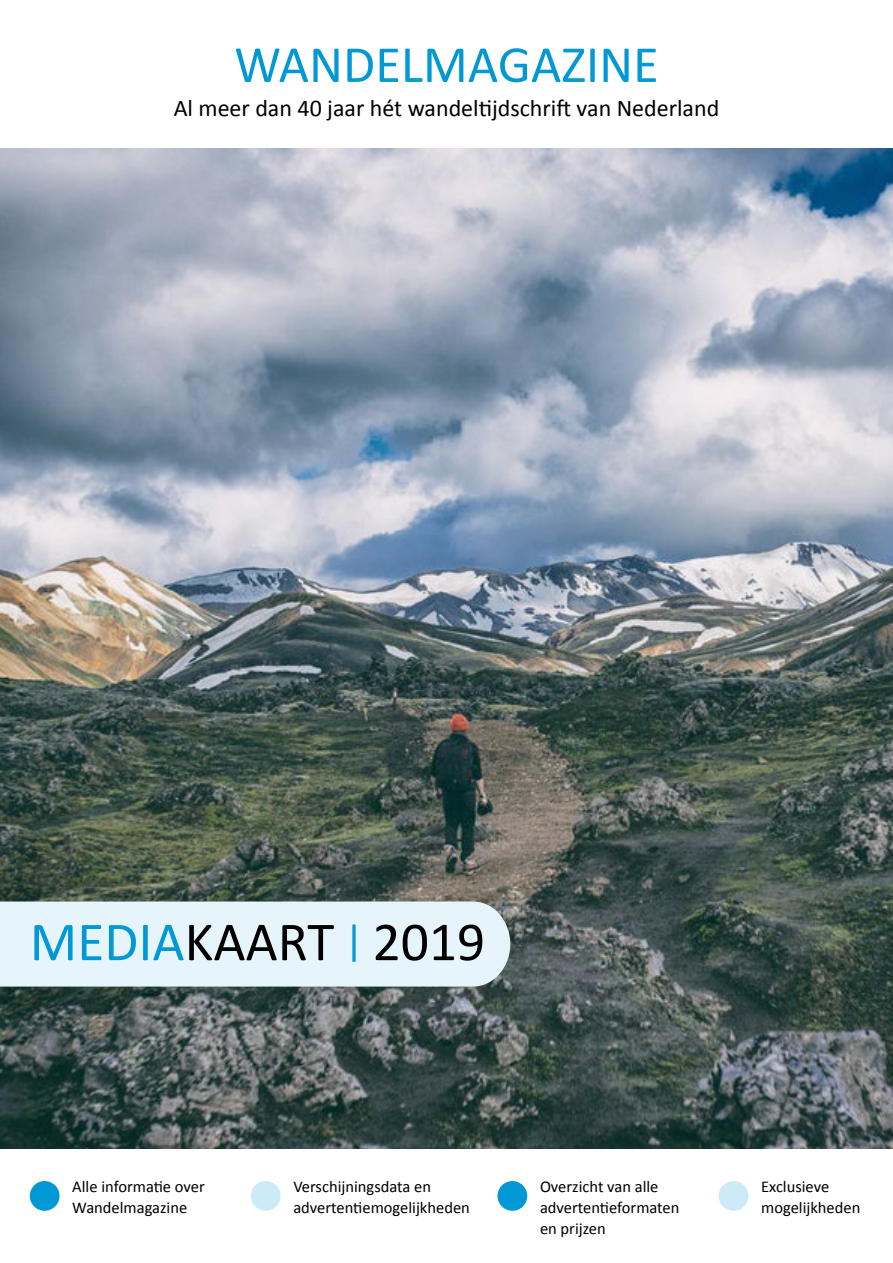
<style>
.page{position:relative;width:893px;height:1263px;background:#fff}
.page>*{position:absolute;margin:0;border:0;box-sizing:border-box;transform-origin:0 0}
.t1{font:55.5px "Calibri";color:#000}
.t2{font:52.5px "Calibri";color:#0099d6}
.t3{font:24px "Calibri";color:#000}
.t4{font:16.5px/21px "Calibri";color:#000}
.s1{color:#0099d6}
.s2{font-size:42px;color:#0099d6}
</style>
<div class="page">
<img style="left:0;top:149px;width:893px;height:999px">
<div style="left:30px;top:1181px;width:30px;height:30px;background:#0099d6;border-radius:50%"></div>
<div style="left:251px;top:1181px;width:30px;height:30px;background:#ccebf7;border-radius:50%"></div>
<div style="left:497px;top:1181px;width:30px;height:30px;background:#0099d6;border-radius:50%"></div>
<div style="left:719px;top:1181px;width:29px;height:30px;background:#ccebf7;border-radius:50%"></div>
<div style="left:0;top:901px;width:510px;height:85px;background:#e6f5fb"></div>
<h2 class="t2" style="left:234px;top:31px;width:426px">WANDELMAGAZINE</h2>
<h3 class="t3" style="left:174px;top:93px;width:547px">Al meer dan 40 jaar hét wandeltijdschrift van Nederland</h3>
<h1 class="t1" style="left:30px;top:907px;width:457px"><span class="s1">MEDIA</span>KAART <span class="s2">|</span> 2019</h1>
<p class="t4" style="left:72px;top:1176px;width:134px">Alle informatie over<br>Wandelmagazine</p>
<p class="t4" style="left:293px;top:1176px;width:178px">Verschijningsdata en advertentiemogelijkheden</p>
<p class="t4" style="left:540px;top:1176px;width:141px">Overzicht van alle advertentieformaten en prijzen</p>
<p class="t4" style="left:761px;top:1176px;width:101px">Exclusieve mogelijkheden</p>
</div>
